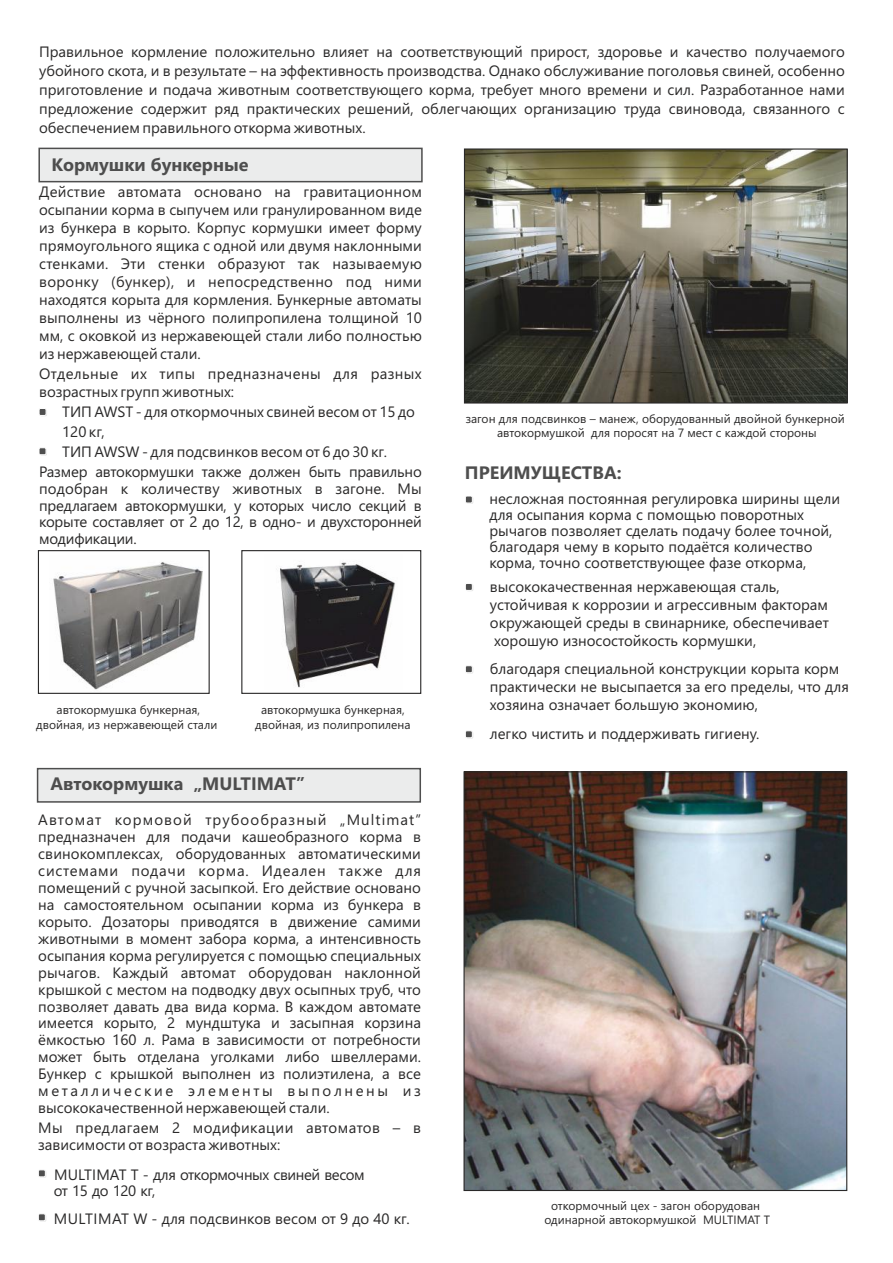
<style>
.page{position:relative;width:893px;height:1263px;background:#fff}
.page>*{position:absolute;margin:0;border:0;box-sizing:border-box;transform-origin:0 0}
.t1{font:700 18px "Segoe UI";color:#4e4e4e}
.t2{font:15px/17px "Segoe UI";color:#2a2929;text-align:justify}
.t3{font:15px/18px "Segoe UI";letter-spacing:.025em;color:#2a2929}
.t4{font:15px/15.9px "Segoe UI";letter-spacing:-.025em;color:#2a2929}
.t5{font:12px/15.9px "Segoe UI";color:#2a2929;text-align:center}
</style>
<div class="page">
<img style="left:466px;top:150px;width:380px;height:252px">
<div style="left:464px;top:148px;width:384px;height:256px;border:1px solid #2a2929"></div>
<div style="left:38px;top:148px;width:385px;height:34px;background:#ebecec;border:2px solid #4e4e4e"></div>
<img style="left:53px;top:562px;width:149px;height:128px">
<div style="left:38px;top:550px;width:172px;height:144px;border:1px solid #2a2929"></div>
<img style="left:280px;top:562px;width:116px;height:126px">
<div style="left:241px;top:550px;width:180px;height:144px;border:1px solid #2a2929"></div>
<div style="left:37px;top:768px;width:384px;height:35px;background:#ebecec;border:2px solid #4e4e4e"></div>
<img style="left:465px;top:773px;width:380px;height:416px">
<div style="left:466px;top:497px;width:7px;height:7px;background:#f1f1f1"></div>
<div style="left:465px;top:496px;width:7px;height:7px;background:#4e4e4e;border:1px solid #fefefe"></div>
<div style="left:466px;top:584px;width:7px;height:7px;background:#f1f1f1"></div>
<div style="left:465px;top:583px;width:7px;height:7px;background:#4e4e4e;border:1px solid #fefefe"></div>
<div style="left:466px;top:666px;width:7px;height:7px;background:#f1f1f1"></div>
<div style="left:465px;top:665px;width:7px;height:8px;background:#4e4e4e;border:1px solid #fefefe"></div>
<svg style="left:466px;top:732px;width:7px;height:7px"></svg>
<div style="left:465px;top:731px;width:7px;height:7px;background:#4e4e4e;border:1px solid #fefefe"></div>
<div style="left:39px;top:1171px;width:7px;height:7px;background:#f1f1f1"></div>
<div style="left:38px;top:1170px;width:7px;height:7px;background:#4e4e4e;border:1px solid #fefefe"></div>
<div style="left:39px;top:1215px;width:7px;height:6px;background:#f1f1f1"></div>
<div style="left:38px;top:1214px;width:7px;height:7px;background:#4e4e4e;border:1px solid #fefefe"></div>
<div style="left:40px;top:409px;width:7px;height:7px;background:#eee"></div>
<div style="left:39px;top:408px;width:7px;height:8px;background:#4e4e4e;border:1px solid #fefefe"></div>
<div style="left:40px;top:449px;width:7px;height:7px;background:#f1f1f1"></div>
<div style="left:39px;top:448px;width:7px;height:7px;background:#4e4e4e;border:1px solid #fefefe"></div>
<p class="t2" style="left:39px;top:44px;width:807px;line-height:18.9px">Правильное кормление положительно влияет на соответствующий прирост, здоровье и качество получаемого убойного скота, и в результате – на эффективность производства. Однако обслуживание поголовья свиней, особенно приготовление и подача животным соответствующего корма, требует много времени и сил. Разработанное нами предложение содержит ряд практических решений, облегчающих организацию труда свиновода, связанного с обеспечением правильного откорма животных.</p>
<p class="t1" style="left:52px;top:158px;width:198px">Кормушки бункерные</p>
<p class="t2" style="left:39px;top:184px;width:384px;line-height:18px">Действие автомата основано на гравитационном осыпании корма в сыпучем или гранулированном виде из бункера в корыто. Корпус кормушки имеет форму прямоугольного ящика с одной или двумя наклонными стенками. Эти стенки образуют так называемую воронку (бункер), и непосредственно под ними находятся корыта для кормления. Бункерные автоматы выполнены из чёрного полипропилена толщиной 10 мм, с оковкой из нержавеющей стали либо полностью из нержавеющей стали.</p>
<p class="t3" style="left:39px;top:366px;width:384px">Отдельные их типы предназначены для разных возрастных групп животных:</p>
<p class="t2" style="left:62px;top:404px;width:354px">ТИП AWST - для откормочных свиней весом от 15 до</p>
<p class="t2" style="left:62px;top:424px;width:44px">120 кг,</p>
<p class="t2" style="left:62px;top:444px;width:326px">ТИП AWSW - для подсвинков весом от 6 до 30 кг.</p>
<p class="t2" style="left:39px;top:464px;width:384px">Размер автокормушки также должен быть правильно</p>
<p class="t2" style="left:39px;top:481px;width:384px">подобран к количеству животных в загоне. Мы предлагаем автокормушки, у которых число секций в корыте составляет от 2 до 12, в одно- и двухсторонней модификации.</p>
<p class="t5" style="left:36px;top:702px;width:183px">автокормушка бункерная, двойная, из нержавеющей стали</p>
<p class="t5" style="left:255px;top:702px;width:157px">автокормушка бункерная, двойная, из полипропилена</p>
<p class="t1" style="left:51px;top:777px;width:256px">Автокормушка „MULTIMAT”</p>
<p class="t2" style="left:38px;top:812px;width:384px">Автомат кормовой трубообразный „Multimat” предназначен для подачи кашеобразного корма в свинокомплексах, оборудованных автоматическими системами подачи корма. Идеален также для помещений с ручной засыпкой. Его действие основано на самостоятельном осыпании корма из бункера в корыто. Дозаторы приводятся в движение самими животными в момент забора корма, а интенсивность осыпания корма регулируется с помощью специальных рычагов. Каждый автомат оборудован наклонной крышкой с местом на подводку двух осыпных труб, что позволяет давать два вида корма. В каждом автомате имеется корыто, 2 мундштука и засыпная корзина ёмкостью 160 л. Рама в зависимости от потребности может быть отделана уголками либо швеллерами.<br>Бункер с крышкой выполнен из полиэтилена, а все металлические элементы выполнены из высококачественной нержавеющей стали.</p>
<p class="t2" style="left:38px;top:1121px;width:384px">Мы предлагаем 2 модификации автоматов – в зависимости от возраста животных:</p>
<p class="t4" style="left:54px;top:1168px;width:312px">MULTIMAT T - для откормочных свиней весом от 15 до 120 кг,</p>
<p class="t2" style="left:54px;top:1212px;width:357px">MULTIMAT W - для подсвинков весом от 9 до 40 кг.</p>
<p class="t5" style="left:466px;top:412px;width:381px;line-height:14.4px">загон для подсвинков – манеж, оборудованный двойной бункерной автокормушкой для поросят на 7 мест с каждой стороны</p>
<p class="t1" style="left:465px;top:466px;width:158px">ПРЕИМУЩЕСТВА:</p>
<p class="t2" style="left:489px;top:492px;width:352px;line-height:15.9px;text-align:left">несложная постоянная регулировка ширины щели для осыпания корма с помощью поворотных рычагов позволяет сделать подачу более точной, благодаря чему в корыто подаётся количество корма, точно соответствующее фазе откорма,</p>
<p class="t2" style="left:490px;top:579px;width:340px;line-height:18px;text-align:left">высококачественная нержавеющая сталь, устойчивая к коррозии и агрессивным факторам окружающей среды в свинарнике, обеспечивает хорошую износостойкость кормушки,</p>
<p class="t2" style="left:490px;top:661px;width:361px;line-height:18px;text-align:left">благодаря специальной конструкции корыта корм практически не высыпается за его пределы, что для хозяина означает большую экономию,</p>
<p class="t2" style="left:490px;top:726px;width:271px">легко чистить и поддерживать гигиену.</p>
<p class="t5" style="left:544px;top:1199px;width:227px;line-height:14.4px">откормочный цех - загон оборудован одинарной автокормушкой MULTIMAT T</p>
</div>
